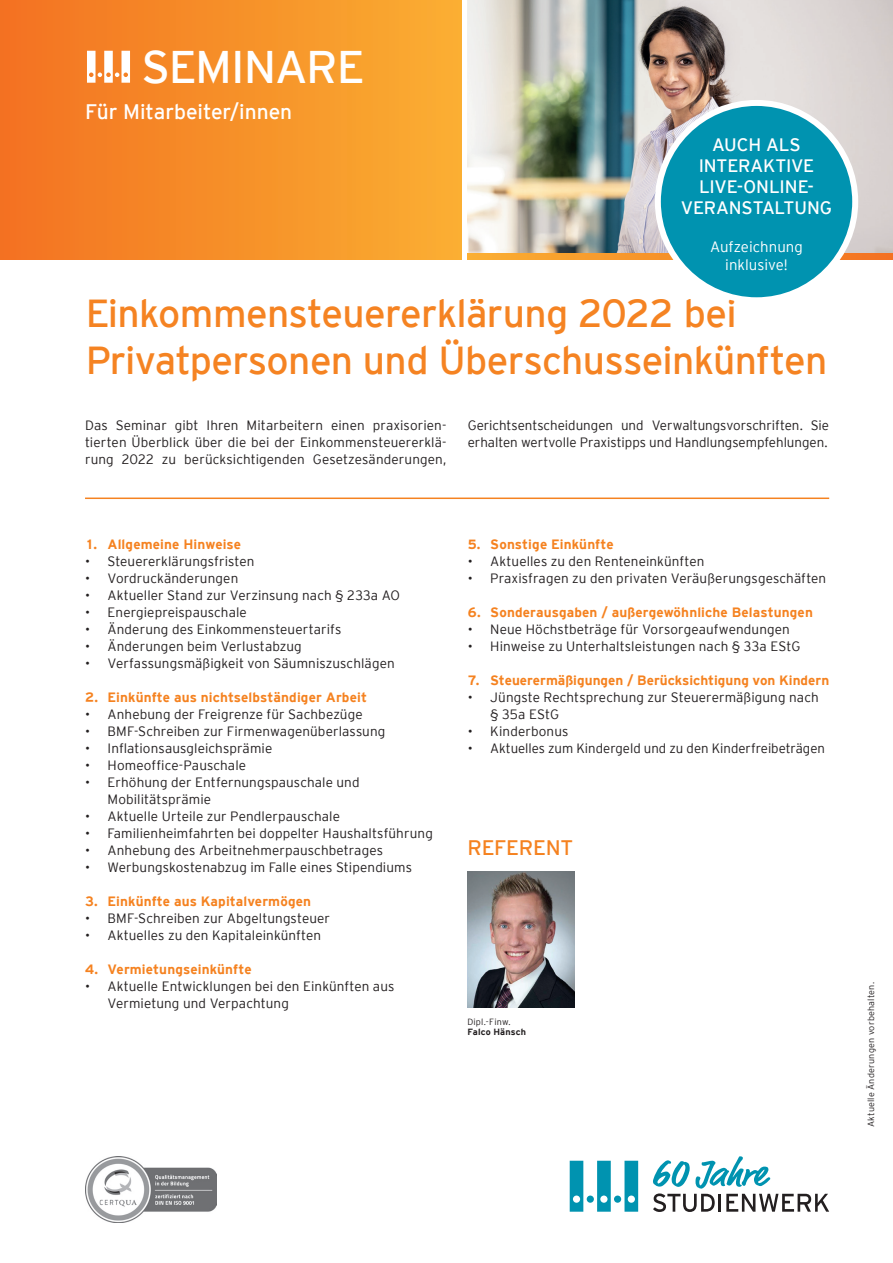
<style>
.page{position:relative;width:893px;height:1263px;background:#fff}
.page>*{position:absolute;margin:0;border:0;box-sizing:border-box;transform-origin:0 0}
.Titelseite_Klassifiz{font:45.6px "Interstate Plus";letter-spacing:-.03em;color:#fff}
.t1{font:39px/46.8px "Interstate Plus";letter-spacing:-.02em;color:#f58220}
.Titelseite_Beruf{font:21px "Interstate Plus";letter-spacing:-.005em;color:#fff}
.Subline_Versalien_Be{font:21px "Interstate Plus";letter-spacing:-.01em;color:#f58220}
.t2{font:18px/21px "Interstate Plus";letter-spacing:-.01em;color:#fff;text-align:center}
.t3{font:300 15px/18px "Interstate Plus";color:#fff;text-align:center}
.Subline_Versalien_Be-2{font:300 13.5px/17px "Interstate Plus";letter-spacing:.005em;color:#231f20}
.Copy_NEG_9{font:300 13.5px/17px "Interstate Plus";color:#231f20;text-align:justify}
.Subline_Versalien_Be-3{font:700 13.5px "Interstate Plus";letter-spacing:.005em;color:#f58220}
.Copy_POS_9{font:300 9px/10.5px "Interstate Plus";letter-spacing:.02em;color:#231f20}
.s1{font-weight:700}
</style>
<div class="page">
<img style="left:468px;top:0;width:425px;height:253px">
<div style="left:0;top:0;width:461px;height:259px;background:linear-gradient(to right,#f37121,#faae32)"></div>
<svg style="left:87px;top:51px;width:43px;height:32px"></svg>
<svg style="left:468px;top:253px;width:425px;height:6px;background:#f79a31"></svg>
<div style="left:658px;top:103px;width:197px;height:197px;background:#0093b0;border-radius:50%"></div>
<div style="left:655px;top:100px;width:203px;height:203px;border:6px solid #fff;border-radius:50%"></div>
<hr style="left:85px;top:497px;width:744px;height:2px;background:#f58220">
<img style="left:85px;top:1156px;width:131px;height:67px">
<div style="left:587px;top:1195px;width:7px;height:8px;background:#0093b0;border-radius:50%"></div>
<svg style="left:624px;top:1161px;width:14px;height:51px"></svg>
<svg style="left:570px;top:1161px;width:13px;height:51px"></svg>
<svg style="left:597px;top:1161px;width:14px;height:51px"></svg>
<div style="left:614px;top:1195px;width:7px;height:8px;background:#0093b0;border-radius:50%"></div>
<svg style="left:653px;top:1156px;width:176px;height:56px"></svg>
<img style="left:467px;top:872px;width:107px;height:136px">
<p class="Titelseite_Klassifiz" style="left:141px;top:41px;width:225px">SEMINARE</p>
<p class="Titelseite_Beruf" style="left:85px;top:100px;width:209px">Für Mitarbeiter/innen</p>
<p class="t2" style="left:681px;top:134px;width:153px">AUCH ALS<br>INTERAKTIVE<br>LIVE-ONLINE-<br>VERANSTALTUNG</p>
<p class="t3" style="left:710px;top:238px;width:94px">Aufzeichnung inklusive!</p>
<h2 class="t1" style="left:85px;top:290px;width:744px">Einkommensteuererklärung 2022 bei<br>Privatpersonen und Überschusseinkünften</h2>
<p class="Copy_NEG_9" style="left:468px;top:416px;width:363px">Gerichtsentscheidungen und Verwaltungsvorschriften. Sie erhalten wertvolle Praxistipps und Handlungsempfehlungen.</p>
<p class="Copy_NEG_9" style="left:85px;top:416px;width:363px">Das Seminar gibt Ihren Mitarbeitern einen praxisorien&shy;tierten Überblick über die bei der Einkommensteuererklä&shy;rung 2022 zu berücksichtigenden Gesetzesänderungen,</p>
<p class="Subline_Versalien_Be-3" style="left:85px;top:536px;width:158px">1. Allgemeine Hinweise</p>
<p class="Subline_Versalien_Be-2" style="left:85px;top:552px;width:171px">• Steuererklärungsfristen</p>
<p class="Subline_Versalien_Be-2" style="left:85px;top:569px;width:155px">• Vordruckänderungen</p>
<p class="Subline_Versalien_Be-2" style="left:85px;top:586px;width:317px">• Aktueller Stand zur Verzinsung nach § 233a AO</p>
<p class="Subline_Versalien_Be-2" style="left:85px;top:603px;width:163px">• Energiepreispauschale</p>
<p class="Subline_Versalien_Be-2" style="left:85px;top:620px;width:258px">• Änderung des Einkommensteuertarifs</p>
<p class="Subline_Versalien_Be-2" style="left:85px;top:637px;width:218px">• Änderungen beim Verlustabzug</p>
<p class="Subline_Versalien_Be-2" style="left:85px;top:654px;width:311px">• Verfassungsmäßigkeit von Säumniszuschlägen</p>
<p class="Subline_Versalien_Be-3" style="left:85px;top:689px;width:283px">2. Einkünfte aus nichtselbständiger Arbeit</p>
<p class="Subline_Versalien_Be-2" style="left:85px;top:705px;width:279px">• Anhebung der Freigrenze für Sachbezüge</p>
<p class="Subline_Versalien_Be-2" style="left:85px;top:722px;width:302px">• BMF-Schreiben zur Firmenwagenüberlassung</p>
<p class="Subline_Versalien_Be-2" style="left:85px;top:739px;width:189px">• Inflationsausgleichsprämie</p>
<p class="Subline_Versalien_Be-2" style="left:85px;top:756px;width:163px">• Homeoffice-Pauschale</p>
<p class="Subline_Versalien_Be-2" style="left:108px;top:773px;width:254px;text-indent:-23px">• Erhöhung der Entfernungspauschale und<br>Mobilitätsprämie</p>
<p class="Subline_Versalien_Be-2" style="left:85px;top:807px;width:257px">• Aktuelle Urteile zur Pendlerpauschale</p>
<p class="Subline_Versalien_Be-2" style="left:85px;top:824px;width:349px">• Familienheimfahrten bei doppelter Haushaltsführung</p>
<p class="Subline_Versalien_Be-2" style="left:85px;top:841px;width:300px">• Anhebung des Arbeitnehmerpauschbetrages</p>
<p class="Subline_Versalien_Be-2" style="left:85px;top:858px;width:328px">• Werbungskostenabzug im Falle eines Stipendiums</p>
<p class="Subline_Versalien_Be-3" style="left:85px;top:893px;width:228px">3. Einkünfte aus Kapitalvermögen</p>
<p class="Subline_Versalien_Be-2" style="left:85px;top:909px;width:247px">• BMF-Schreiben zur Abgeltungsteuer</p>
<p class="Subline_Versalien_Be-2" style="left:85px;top:926px;width:238px">• Aktuelles zu den Kapitaleinkünften</p>
<p class="Subline_Versalien_Be-3" style="left:85px;top:961px;width:168px">4. Vermietungseinkünfte</p>
<p class="Subline_Versalien_Be-2" style="left:108px;top:977px;width:288px;text-indent:-23px">• Aktuelle Entwicklungen bei den Einkünften aus<br>Vermietung und Verpachtung</p>
<p class="Subline_Versalien_Be-3" style="left:468px;top:536px;width:148px">5. Sonstige Einkünfte</p>
<p class="Subline_Versalien_Be-2" style="left:468px;top:552px;width:238px">• Aktuelles zu den Renteneinkünften</p>
<p class="Subline_Versalien_Be-2" style="left:468px;top:569px;width:360px">• Praxisfragen zu den privaten Veräußerungsgeschäften</p>
<p class="Subline_Versalien_Be-3" style="left:468px;top:604px;width:347px">6. Sonderausgaben / außergewöhnliche Belastungen</p>
<p class="Subline_Versalien_Be-2" style="left:468px;top:620px;width:324px">• Neue Höchstbeträge für Vorsorgeaufwendungen</p>
<p class="Subline_Versalien_Be-2" style="left:468px;top:637px;width:334px">• Hinweise zu Unterhaltsleistungen nach § 33a EStG</p>
<p class="Subline_Versalien_Be-3" style="left:468px;top:672px;width:363px">7. Steuerermäßigungen / Berücksichtigung von Kindern</p>
<p class="Subline_Versalien_Be-2" style="left:490px;top:688px;width:330px;text-indent:-23px">• Jüngste Rechtsprechung zur Steuerermäßigung nach § 35a EStG</p>
<p class="Subline_Versalien_Be-2" style="left:468px;top:722px;width:102px">• Kinderbonus</p>
<p class="Subline_Versalien_Be-2" style="left:468px;top:739px;width:359px">• Aktuelles zum Kindergeld und zu den Kinderfreibeträgen</p>
<p class="Subline_Versalien_Be" style="left:467px;top:835px;width:107px">REFERENT</p>
<p class="Copy_POS_9" style="left:467px;top:1016px;width:60px">Dipl.-Finw.<br><span class="s1">Falco Hänsch</span></p>
<p class="Copy_POS_9" style="left:865px;top:1127px;width:146px;rotate:-90deg">Aktuelle Änderungen vorbehalten.</p>
</div>
